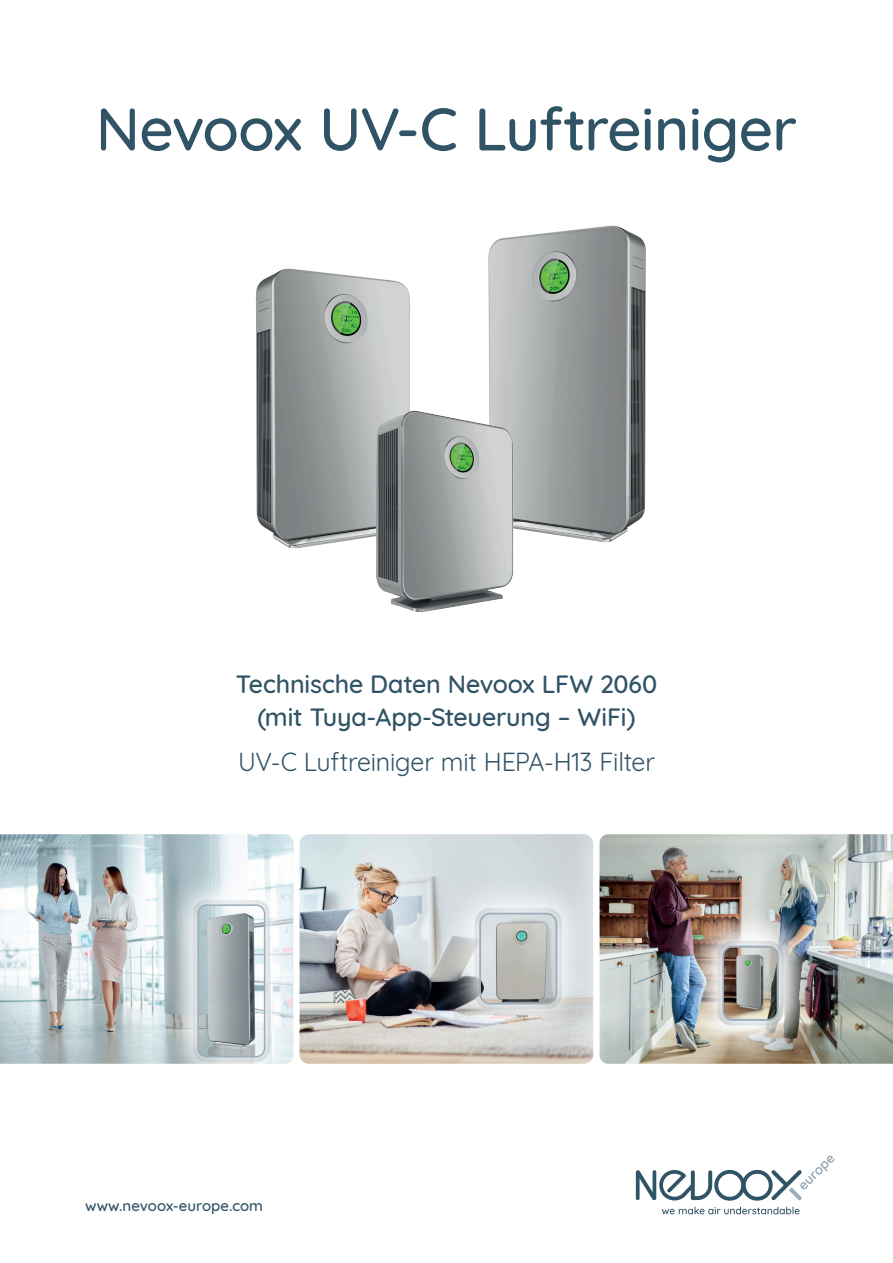
<style>
.page{position:relative;width:893px;height:1263px;background:#fff}
.page>*{position:absolute;margin:0;border:0;box-sizing:border-box;transform-origin:0 0}
.t1{font:500 60px "Quicksand";letter-spacing:-.015em;color:#305365}
.t2{font:500 25.5px/33px "Quicksand";letter-spacing:-.005em;color:#305365;text-align:center}
.t3{font:25.5px "Quicksand";letter-spacing:-.01em;color:#305365}
.t4{font:500 15px "Quicksand";letter-spacing:.005em;color:#305365}
</style>
<div class="page">
<img style="left:0;top:834px;width:261px;height:230px">
<svg style="left:162px;top:869px;width:99px;height:195px"></svg>
<img style="left:198px;top:905px;width:63px;height:152px">
<div style="left:197px;top:904px;width:68px;height:153px;border:2px solid #9cacb9;border-radius:9px"></div>
<div style="left:261px;top:795px;width:371px;height:307px;background:#fff;opacity:.75"></div>
<img style="left:300px;top:834px;width:264px;height:230px">
<svg style="left:440px;top:874px;width:124px;height:170px"></svg>
<img style="left:480px;top:913px;width:76px;height:91px">
<div style="left:479px;top:913px;width:78px;height:91px;border:2px solid #9cacb9;border-radius:10px"></div>
<div style="left:564px;top:798px;width:329px;height:302px;background:#fff;opacity:.75"></div>
<img style="left:600px;top:834px;width:293px;height:230px">
<img style="left:682px;top:906px;width:137px;height:155px">
<img style="left:723px;top:946px;width:55px;height:74px">
<div style="left:722px;top:946px;width:57px;height:75px;border:2px solid #9cacb9;border-radius:9px"></div>
<img style="left:488px;top:226px;width:158px;height:316px">
<img style="left:256px;top:269px;width:154px;height:279px">
<img style="left:322px;top:388px;width:247px;height:224px">
<svg style="left:636px;top:1155px;width:198px;height:46px"></svg>
<svg style="left:662px;top:1207px;width:138px;height:7px"></svg>
<h1 class="t1" style="left:96px;top:81px;width:703px">Nevoox UV-C Luftreiniger</h1>
<p class="t2" style="left:236px;top:665px;width:423px">Technische Daten Nevoox LFW 2060 (mit Tuya-App-Steuerung – WiFi)</p>
<p class="t3" style="left:238px;top:742px;width:418px">UV-C Luftreiniger mit HEPA-H13 Filter</p>
<p class="t4" style="left:85px;top:1194px;width:179px">www.nevoox-europe.com</p>
</div>
